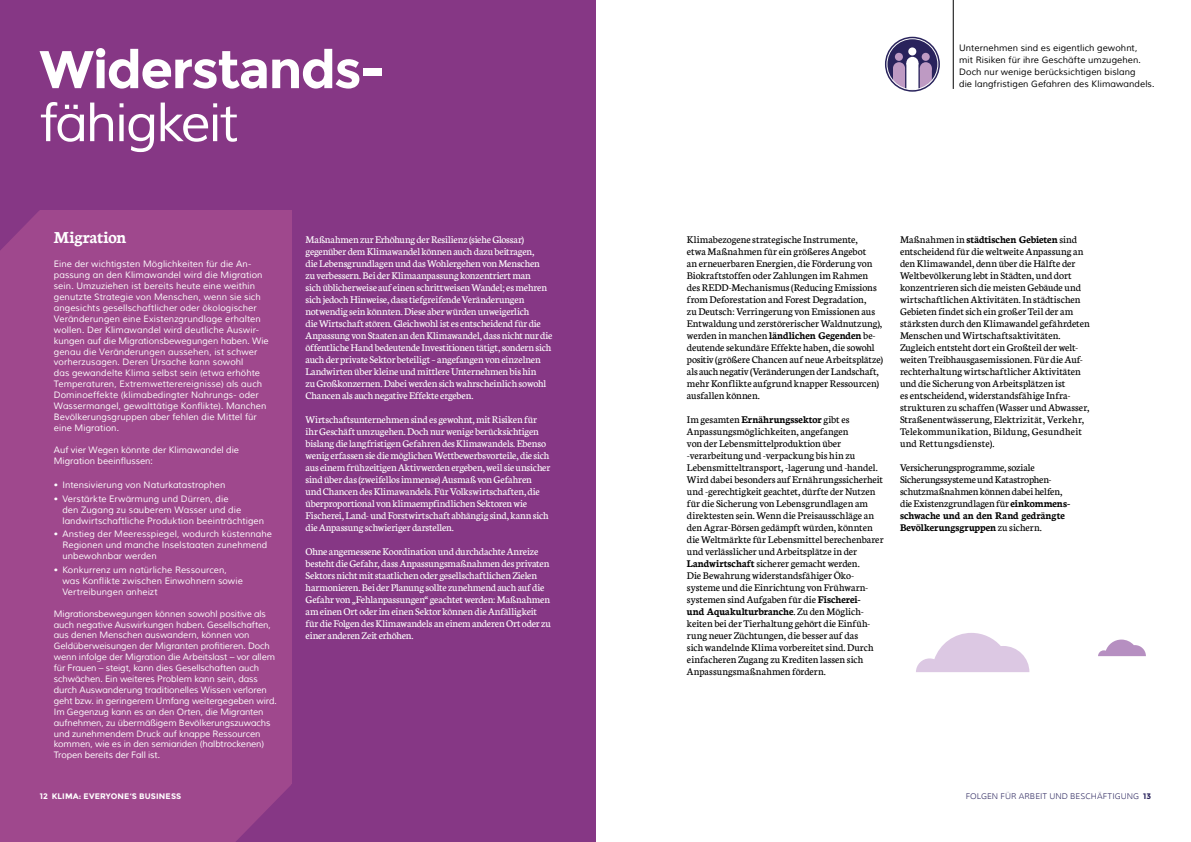
<style>
.page{position:relative;width:1191px;height:842px;background:#fff}
.page>*{position:absolute;margin:0;border:0;box-sizing:border-box;transform-origin:0 0}
.t1{font:700 53px "Montserrat";letter-spacing:-.03em;color:#fff}
.t2{font:53px "Muli";letter-spacing:-.04em;color:#fff}
.t3{font:700 18px "Neuton";letter-spacing:-.005em;color:#fff}
.t4{font:11px/12px "Neuton";letter-spacing:.005em;color:#000}
.t5{font:11px/12px "Neuton";letter-spacing:-.01em;color:#fff}
.t6{font:9px/10.9px "Muli";color:#fff}
.t7{font:9px/12px "Muli";letter-spacing:.005em;color:#000}
.t8{font:300 8px "Muli";letter-spacing:.01em;color:#29235c}
.t9{font:700 8px "Montserrat";letter-spacing:.02em;color:#fff}
.s1{font-weight:700}
.s2{font-family:"Montserrat";font-weight:700}
</style>
<div class="page">
<div style="left:0;top:0;width:595px;height:842px;background:#863785"></div>
<div style="left:0;top:210px;width:291px;height:632px;background:#9f488d"></div>
<svg style="left:1098px;top:639px;width:48px;height:17px"></svg>
<svg style="left:916px;top:633px;width:113px;height:39px"></svg>
<svg style="left:885px;top:37px;width:55px;height:55px"></svg>
<div style="left:895px;top:53px;width:8px;height:8px;background:#be9ac3;border-radius:50%"></div>
<div style="left:908px;top:47px;width:8px;height:8px;background:#fff;border-radius:50%"></div>
<div style="left:906px;top:57px;width:12px;height:12px;background:#fff;border-radius:50%"></div>
<div style="left:921px;top:53px;width:8px;height:8px;background:#be9ac3;border-radius:50%"></div>
<svg style="left:893px;top:63px;width:39px;height:27px"></svg>
<div style="left:886px;top:38px;width:52px;height:52px;border:1px solid #fff;border-radius:50%"></div>
<hr style="left:953px;top:0;width:1px;height:89px;background:#000">
<div style="left:40px;top:210px;width:251px;height:573px;background:#9f488d"></div>
<h1 class="t1" style="left:40px;top:38px;width:347px">Widerstands-</h1>
<h1 class="t2" style="left:40px;top:90px;width:200px">fähigkeit</h1>
<h2 class="t3" style="left:54px;top:225px;width:74px">Migration</h2>
<p class="t6" style="left:54px;top:259px;width:216px">Eine der wichtigsten Möglichkeiten für die An&shy;passung an den Klimawandel wird die Migration sein. Umzuziehen ist bereits heute eine weithin genutzte Strategie von Menschen, wenn sie sich angesichts gesellschaftlicher oder ökologischer Veränderungen eine Existenzgrundlage erhalten wollen. Der Klimawandel wird deutliche Auswir&shy;kungen auf die Migrationsbewegungen haben. Wie genau die Veränderungen aussehen, ist schwer vorherzusagen. Deren Ursache kann sowohl<br>das gewandelte Klima selbst sein (etwa erhöhte Temperaturen, Extremwetterereignisse) als auch Dominoeffekte (klimabedingter Nahrungs- oder Wassermangel, gewalttätige Konflikte). Manchen Bevölkerungsgruppen aber fehlen die Mittel für eine Migration.</p>
<p class="t6" style="left:54px;top:444px;width:187px">Auf vier Wegen könnte der Klimawandel die<br>Migration beeinflussen:</p>
<p class="t6" style="left:54px;top:480px;width:173px">• Intensivierung von Naturkatastrophen</p>
<p class="t6" style="left:62px;top:493px;width:203px;text-indent:-9px">• Verstärkte Erwärmung und Dürren, die<br>den Zugang zu sauberem Wasser und die landwirtschaftliche Produktion beeinträchtigen</p>
<p class="t6" style="left:62px;top:529px;width:211px;text-indent:-9px">• Anstieg der Meeresspiegel, wodurch küstennahe<br>Regionen und manche Inselstaaten zunehmend unbewohnbar werden</p>
<p class="t6" style="left:62px;top:565px;width:182px;text-indent:-9px">• Konkurrenz um natürliche Ressourcen, was Konflikte zwischen Einwohnern sowie<br>Vertreibungen anheizt</p>
<p class="t6" style="left:54px;top:608px;width:224px">Migrationsbewegungen können sowohl positive als auch negative Auswirkungen haben. Gesellschaften, aus denen Menschen auswandern, können von Geldüberweisungen der Migranten profitieren. Doch wenn infolge der Migration die Arbeitslast – vor allem für Frauen – steigt, kann dies Gesellschaften auch schwächen. Ein weiteres Problem kann sein, dass durch Auswanderung traditionelles Wissen verloren geht bzw. in geringerem Umfang weitergegeben wird.<br>Im Gegenzug kann es an den Orten, die Migranten aufnehmen, zu übermäßigem Bevölkerungszuwachs und zunehmendem Druck auf knappe Ressourcen kommen, wie es in den semiariden (halbtrockenen)<br>Tropen bereits der Fall ist.</p>
<p class="t5" style="left:305px;top:234px;width:248px">Maßnahmen zur Erhöhung der Resilienz (siehe Glossar) gegenüber dem Klimawandel können auch dazu beitragen,<br>die Lebensgrundlagen und das Wohlergehen von Menschen<br>zu verbessern. Bei der Klimaanpassung konzentriert man<br>sich üblicherweise auf einen schrittweisen Wandel; es mehren sich jedoch Hinweise, dass tiefgreifende Veränderungen notwendig sein könnten. Diese aber würden unweigerlich<br>die Wirtschaft stören. Gleichwohl ist es entscheidend für die Anpassung von Staaten an den Klimawandel, dass nicht nur die öffentliche Hand bedeutende Investitionen tätigt, sondern sich auch der private Sektor beteiligt – angefangen von einzelnen Landwirten über kleine und mittlere Unternehmen bis hin<br>zu Großkonzernen. Dabei werden sich wahrscheinlich sowohl Chancen als auch negative Effekte ergeben.</p>
<p class="t5" style="left:305px;top:414px;width:246px">Wirtschaftsunternehmen sind es gewohnt, mit Risiken für ihr Geschäft umzugehen. Doch nur wenige berücksichtigen bislang die langfristigen Gefahren des Klimawandels. Ebenso wenig erfassen sie die möglichen Wettbewerbsvorteile, die sich aus einem frühzeitigen Aktivwerden ergeben, weil sie unsicher sind über das (zweifellos immense) Ausmaß von Gefahren und Chancen des Klimawandels. Für Volkswirtschaften, die überproportional von klimaempfindlichen Sektoren wie Fischerei, Land- und Forstwirtschaft abhängig sind, kann sich die Anpassung schwieriger darstellen.</p>
<p class="t5" style="left:305px;top:546px;width:245px">Ohne angemessene Koordination und durchdachte Anreize besteht die Gefahr, dass Anpassungsmaßnahmen des privaten Sektors nicht mit staatlichen oder gesellschaftlichen Zielen harmonieren. Bei der Planung sollte zunehmend auch auf die Gefahr von</p>
<p class="t5" style="left:352px;top:600px;width:5px">”</p>
<p class="t5" style="left:305px;top:594px;width:247px;text-indent:50px">Fehlanpassungen“ geachtet werden: Maßnahmen am einen Ort oder im einen Sektor können die Anfälligkeit für die Folgen des Klimawandels an einem anderen Ort oder zu einer anderen Zeit erhöhen.</p>
<p class="t7" style="left:959px;top:42px;width:197px">Unternehmen sind es eigentlich gewohnt,<br>mit Risiken für ihre Geschäfte umzugehen.<br>Doch nur wenige berücksichtigen bislang<br>die langfristigen Gefahren des Klimawandels.</p>
<p class="t4" style="left:687px;top:234px;width:198px">Klimabezogene strategische Instrumente,<br>etwa Maßnahmen für ein größeres Angebot<br>an erneuerbaren Energien, die Förderung von Biokraftstoffen oder Zahlungen im Rahmen des REDD-Mechanismus (Reducing Emissions from Deforestation and Forest Degradation,<br>zu Deutsch: Verringerung von Emissionen aus Entwaldung und zerstörerischer Waldnutzung), werden in manchen <span class="s1">ländlichen Gegenden</span> be&shy;deutende sekundäre Effekte haben, die sowohl positiv (größere Chancen auf neue Arbeitsplätze) als auch negativ (Veränderungen der Landschaft, mehr Konflikte aufgrund knapper Ressourcen) ausfallen können.</p>
<p class="t4" style="left:687px;top:414px;width:198px">Im gesamten <span class="s1">Ernährungssektor</span> gibt es Anpassungsmöglichkeiten, angefangen<br>von der Lebensmittelproduktion über -verarbeitung und -verpackung bis hin zu Lebensmitteltransport, -lagerung und -handel.<br>Wird dabei besonders auf Ernährungssicherheit und -gerechtigkeit geachtet, dürfte der Nutzen für die Sicherung von Lebensgrundlagen am direktesten sein. Wenn die Preisausschläge an den Agrar-Börsen gedämpft würden, könnten die Weltmärkte für Lebensmittel berechenbarer und verlässlicher und Arbeitsplätze in der <span class="s1">Landwirtschaft</span> sicherer gemacht werden.<br>Die Bewahrung widerstandsfähiger Öko&shy;systeme und die Einrichtung von Frühwarn&shy;systemen sind Aufgaben für die <span class="s1">Fischerei-<br>und Aquakulturbranche</span>. Zu den Möglich&shy;keiten bei der Tierhaltung gehört die Einfüh&shy;rung neuer Züchtungen, die besser auf das<br>sich wandelnde Klima vorbereitet sind. Durch einfacheren Zugang zu Krediten lassen sich Anpassungsmaßnahmen fördern.</p>
<p class="t4" style="left:900px;top:234px;width:191px">Maßnahmen in <span class="s1">städtischen Gebieten</span> sind entscheidend für die weltweite Anpassung an den Klimawandel, denn über die Hälfte der Weltbevölkerung lebt in Städten, und dort konzentrieren sich die meisten Gebäude und wirtschaftlichen Aktivitäten. In städtischen Gebieten findet sich ein großer Teil der am stärksten durch den Klimawandel gefährdeten Menschen und Wirtschaftsaktivitäten.<br>Zugleich entsteht dort ein Großteil der welt&shy;weiten Treibhausgasemissionen. Für die Auf&shy;rechterhaltung wirtschaftlicher Aktivitäten und die Sicherung von Arbeitsplätzen ist<br>es entscheidend, widerstandsfähige Infra&shy;strukturen zu schaffen (Wasser und Abwasser, Straßenentwässerung, Elektrizität, Verkehr, Telekommunikation, Bildung, Gesundheit und Rettungsdienste).</p>
<p class="t4" style="left:900px;top:462px;width:172px">Versicherungsprogramme, soziale Sicherungssysteme und Katastrophen&shy;schutzmaßnahmen können dabei helfen, die Existenzgrundlagen für <span class="s1">einkommens&shy;schwache und an den Rand gedrängte Bevölkerungsgruppen</span> zu sichern.</p>
<p class="t9" style="left:40px;top:791px;width:143px">12 KLIMA: EVERYONE‘S BUSINESS</p>
<p class="t8" style="left:965px;top:791px;width:187px">FOLGEN FÜR ARBEIT UND BESCHÄFTIGUNG <span class="s2">13</span></p>
</div>
